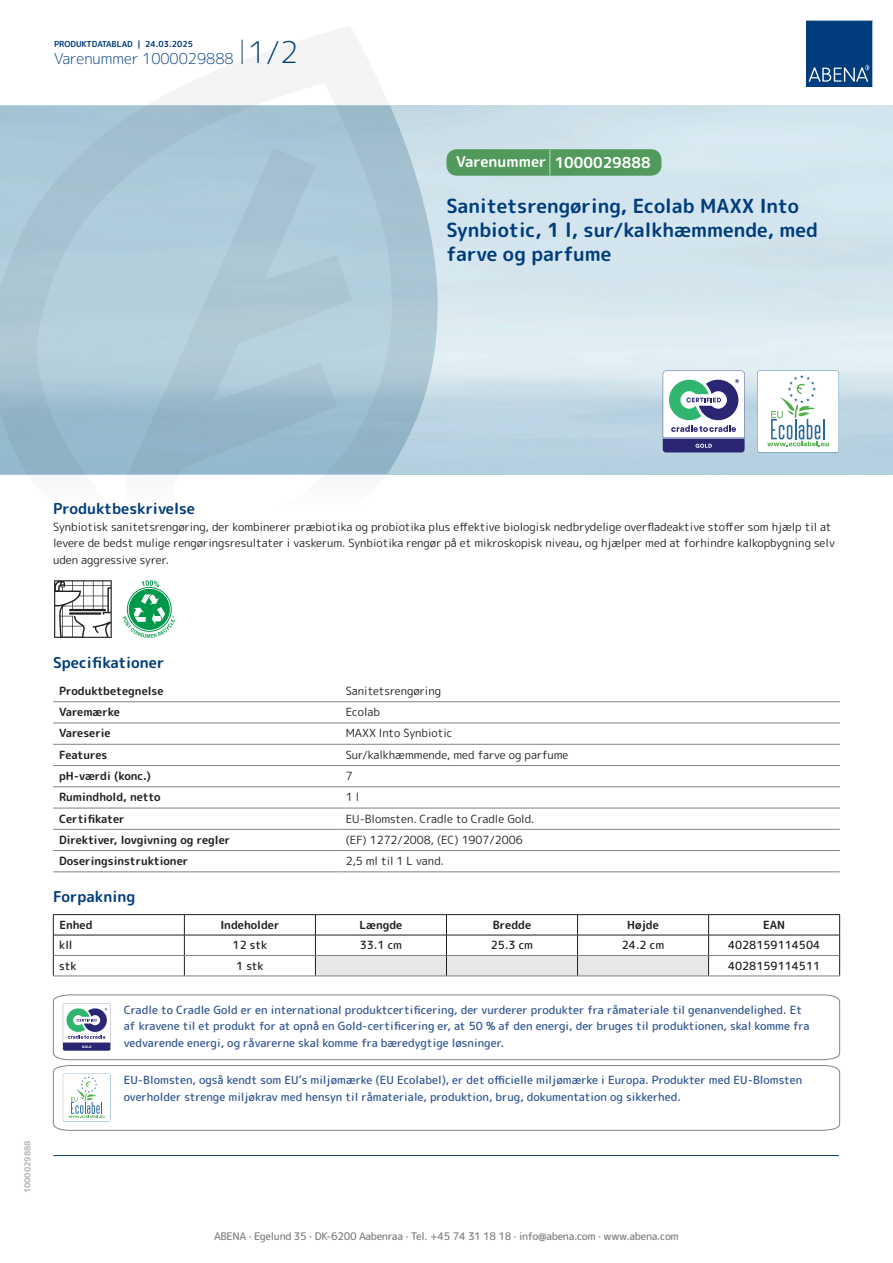
<style>
.page{position:relative;width:893px;height:1263px;background:#fff}
.page>*{position:absolute;margin:0;border:0;box-sizing:border-box;transform-origin:0 0}
.t1{font:700 19.5px/24px "Rounded Mplus 1 c";color:#013d7d}
.t2{font:700 15px "Rounded Mplus 1 c";color:#013d7d}
.t3{font:300 15px "Rounded Mplus 1 c";color:#013d7d}
.t4{font:700 15px "Rounded Mplus 1 c";color:#fff}
.t5{font:500 11.25px/16.5px "Rounded Mplus 1 c";color:#305691}
.t6{font:11.25px/16.5px "Rounded Mplus 1 c";color:#231f20}
.t7{font:700 11.25px "Rounded Mplus 1 c";color:#231f20}
.t8{font:500 11.25px "Rounded Mplus 1 c";color:#231f20}
.t9{font:500 10.5px "Rounded Mplus 1 c";letter-spacing:-.03em;color:#808285}
.t10{font:700 8.25px "Rounded Mplus 1 c";color:#013d7d}
.t11{font:700 8.25px "Rounded Mplus 1 c";color:#b2b3b7}
.s1{font-size:30px}
.s2{font-size:25.5px}
</style>
<div class="page">
<svg style="left:0;top:26px;width:439px;height:449px"></svg>
<svg style="left:0;top:106px;width:438px;height:368px;background:#a8c6d4"></svg>
<svg style="left:242px;top:40px;width:1px;height:24px"></svg>
<svg style="left:806px;top:20px;width:67px;height:67px;background:#144b86"></svg>
<svg style="left:54px;top:580px;width:58px;height:58px"></svg>
<svg style="left:123px;top:580px;width:52px;height:58px"></svg>
<hr style="left:53px;top:701px;width:287px;height:1px;background:#808285">
<hr style="left:340px;top:701px;width:500px;height:1px;background:#808285">
<hr style="left:53px;top:723px;width:287px;height:1px;background:#808285">
<hr style="left:340px;top:723px;width:500px;height:1px;background:#808285">
<hr style="left:53px;top:744px;width:287px;height:1px;background:#808285">
<hr style="left:340px;top:744px;width:500px;height:1px;background:#808285">
<hr style="left:53px;top:765px;width:287px;height:1px;background:#808285">
<hr style="left:340px;top:765px;width:500px;height:1px;background:#808285">
<hr style="left:53px;top:786px;width:287px;height:1px;background:#808285">
<hr style="left:340px;top:786px;width:500px;height:1px;background:#808285">
<hr style="left:53px;top:808px;width:287px;height:1px;background:#808285">
<hr style="left:340px;top:808px;width:500px;height:1px;background:#808285">
<hr style="left:53px;top:829px;width:287px;height:1px;background:#808285">
<hr style="left:340px;top:829px;width:500px;height:1px;background:#808285">
<hr style="left:53px;top:850px;width:287px;height:1px;background:#808285">
<hr style="left:340px;top:850px;width:500px;height:1px;background:#808285">
<hr style="left:53px;top:871px;width:287px;height:1px;background:#808285">
<hr style="left:340px;top:871px;width:500px;height:1px;background:#808285">
<hr style="left:53px;top:914px;width:131px;height:1px;background:#231f20">
<hr style="left:184px;top:914px;width:131px;height:1px;background:#231f20">
<hr style="left:315px;top:914px;width:131px;height:1px;background:#231f20">
<hr style="left:446px;top:914px;width:131px;height:1px;background:#231f20">
<hr style="left:577px;top:914px;width:132px;height:1px;background:#231f20">
<hr style="left:709px;top:914px;width:131px;height:1px;background:#231f20">
<hr style="left:53px;top:935px;width:131px;height:1px;background:#231f20">
<hr style="left:184px;top:935px;width:131px;height:1px;background:#231f20">
<hr style="left:709px;top:935px;width:131px;height:1px;background:#231f20">
<svg style="left:53px;top:915px;width:1px;height:61px"></svg>
<svg style="left:184px;top:915px;width:1px;height:61px"></svg>
<svg style="left:315px;top:915px;width:394px;height:61px"></svg>
<svg style="left:839px;top:915px;width:1px;height:61px"></svg>
<hr style="left:54px;top:955px;width:130px;height:1px;background:#808285">
<hr style="left:184px;top:955px;width:131px;height:1px;background:#808285">
<hr style="left:315px;top:955px;width:131px;height:1px;background:#808285">
<hr style="left:446px;top:955px;width:131px;height:1px;background:#808285">
<hr style="left:577px;top:955px;width:132px;height:1px;background:#808285">
<hr style="left:709px;top:955px;width:130px;height:1px;background:#808285">
<hr style="left:53px;top:976px;width:131px;height:1px;background:#808285">
<hr style="left:184px;top:976px;width:131px;height:1px;background:#808285">
<hr style="left:315px;top:976px;width:131px;height:1px;background:#808285">
<hr style="left:446px;top:976px;width:131px;height:1px;background:#808285">
<hr style="left:577px;top:976px;width:132px;height:1px;background:#808285">
<hr style="left:709px;top:976px;width:131px;height:1px;background:#808285">
<svg style="left:53px;top:994px;width:787px;height:66px"></svg>
<svg style="left:53px;top:1065px;width:787px;height:66px"></svg>
<hr style="left:54px;top:1155px;width:785px;height:1px;background:#153f74">
<svg style="left:663px;top:371px;width:82px;height:81px"></svg>
<svg style="left:757px;top:371px;width:82px;height:81px"></svg>
<div style="left:446px;top:149px;width:215px;height:27px;background:#52995c;border-radius:10px"></div>
<p class="t10" style="left:54px;top:38px;width:141px">PRODUKTDATABLAD | 24.03.2025</p>
<h2 class="t3" style="left:54px;top:48px;width:246px">Varenummer 1000029888 <span class="s1">1/2</span></h2>
<h2 class="t4" style="left:456px;top:152px;width:196px">Varenummer <span class="s2">|</span> 1000029888</h2>
<h1 class="t1" style="left:446px;top:194px;width:373px">Sanitetsrengøring, Ecolab MAXX Into<br>Synbiotic, 1 l, sur/kalkhæmmende, med farve og parfume</h1>
<h2 class="t2" style="left:53px;top:498px;width:143px">Produktbeskrivelse</h2>
<p class="t6" style="left:53px;top:518px;width:783px">Synbiotisk sanitetsrengøring, der kombinerer præbiotika og probiotika plus effektive biologisk nedbrydelige overfladeaktive stoffer som hjælp til at levere de bedst mulige rengøringsresultater i vaskerum. Synbiotika rengør på et mikroskopisk niveau, og hjælper med at forhindre kalkopbygning selv uden aggressive syrer.</p>
<p class="t11" style="left:22px;top:1193px;width:54px;rotate:-90deg">1000029888</p>
<h2 class="t2" style="left:53px;top:652px;width:113px">Specifikationer</h2>
<p class="t7" style="left:59px;top:683px;width:106px">Produktbetegnelse</p>
<p class="t6" style="left:346px;top:682px;width:97px">Sanitetsrengøring</p>
<p class="t7" style="left:59px;top:704px;width:62px">Varemærke</p>
<p class="t6" style="left:346px;top:704px;width:36px">Ecolab</p>
<p class="t7" style="left:59px;top:725px;width:53px">Vareserie</p>
<p class="t6" style="left:346px;top:725px;width:108px">MAXX Into Synbiotic</p>
<p class="t7" style="left:59px;top:747px;width:50px">Features</p>
<p class="t6" style="left:346px;top:746px;width:224px">Sur/kalkhæmmende, med farve og parfume</p>
<p class="t7" style="left:59px;top:768px;width:93px">pH-værdi (konc.)</p>
<p class="t6" style="left:346px;top:768px;width:8px">7</p>
<p class="t7" style="left:59px;top:789px;width:103px">Rumindhold, netto</p>
<p class="t6" style="left:346px;top:789px;width:15px">1 l</p>
<p class="t7" style="left:59px;top:810px;width:67px">Certifikater</p>
<p class="t6" style="left:346px;top:810px;width:190px">EU-Blomsten. Cradle to Cradle Gold.</p>
<p class="t7" style="left:59px;top:832px;width:173px">Direktiver, lovgivning og regler</p>
<p class="t6" style="left:346px;top:831px;width:179px">(EF) 1272/2008, (EC) 1907/2006</p>
<p class="t7" style="left:59px;top:853px;width:131px">Doseringsinstruktioner</p>
<p class="t6" style="left:346px;top:853px;width:100px">2,5 ml til 1 L vand.</p>
<h2 class="t2" style="left:53px;top:886px;width:84px">Forpakning</h2>
<p class="t7" style="left:59px;top:917px;width:35px">Enhed</p>
<p class="t7" style="left:220px;top:917px;width:61px">Indeholder</p>
<p class="t7" style="left:359px;top:917px;width:44px">Længde</p>
<p class="t7" style="left:493px;top:917px;width:40px">Bredde</p>
<p class="t7" style="left:627px;top:917px;width:33px">Højde</p>
<p class="t7" style="left:763px;top:917px;width:24px">EAN</p>
<p class="t8" style="left:59px;top:937px;width:15px">kll</p>
<p class="t8" style="left:233px;top:937px;width:36px">12 stk</p>
<p class="t8" style="left:360px;top:937px;width:44px">33.1 cm</p>
<p class="t8" style="left:491px;top:937px;width:44px">25.3 cm</p>
<p class="t8" style="left:622px;top:937px;width:44px">24.2 cm</p>
<p class="t8" style="left:728px;top:937px;width:94px">4028159114504</p>
<p class="t8" style="left:59px;top:958px;width:19px">stk</p>
<p class="t8" style="left:236px;top:958px;width:29px">1 stk</p>
<p class="t8" style="left:728px;top:958px;width:94px">4028159114511</p>
<p class="t5" style="left:124px;top:1001px;width:687px">Cradle to Cradle Gold er en international produktcertificering, der vurderer produkter fra råmateriale til genanvendelighed. Et af kravene til et produkt for at opnå en Gold-certificering er, at 50 % af den energi, der bruges til produktionen, skal komme fra vedvarende energi, og råvarerne skal komme fra bæredygtige løsninger.</p>
<p class="t5" style="left:124px;top:1072px;width:680px">EU-Blomsten, også kendt som EU’s miljømærke (EU Ecolabel), er det officielle miljømærke i Europa. Produkter med EU-Blomsten overholder strenge miljøkrav med hensyn til råmateriale, produktion, brug, dokumentation og sikkerhed.</p>
<p class="t9" style="left:214px;top:1229px;width:466px">ABENA · Egelund 35 · DK-6200 Aabenraa · Tel. +45 74 31 18 18 · info@abena.com · www.abena.com</p>
</div>
